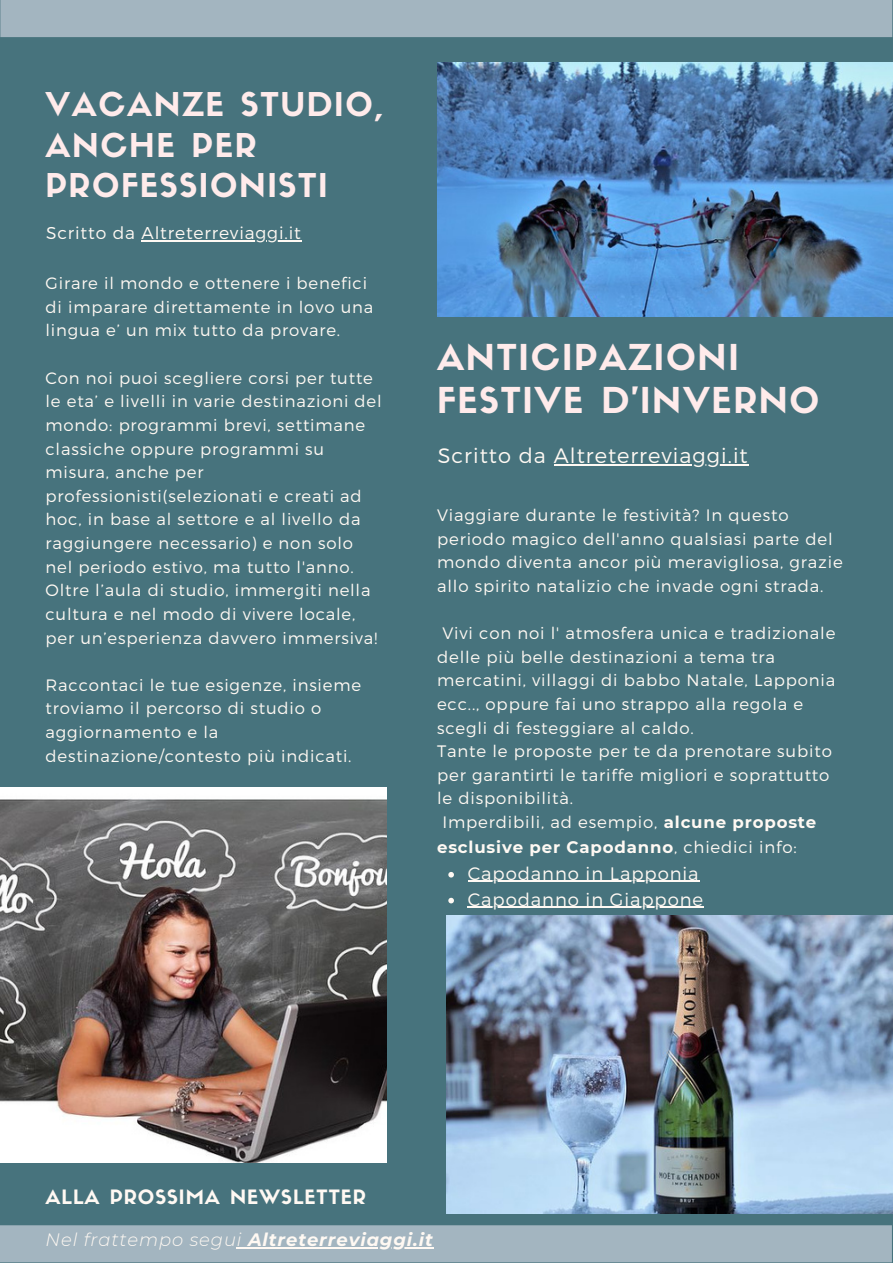
<style>
.page{position:relative;width:893px;height:1264px;background:#fff}
.page>*{position:absolute;margin:0;border:0;box-sizing:border-box;transform-origin:0 0}
.t1{font:34.95px/43.3px "Sifonn Basic";letter-spacing:.05em;color:#ffebeb}
.t2{font:32.25px/40.5px "Sifonn Basic";letter-spacing:.05em;color:#ffebeb}
.t3{font:300 20.85px "Montserrat";letter-spacing:.05em;color:#fff9f3}
.t4{font:19.5px "Sifonn Basic";letter-spacing:.05em;color:#fff9f3}
.t5{font:300 18px/25.8px "Montserrat";letter-spacing:.05em;color:#fff9f3}
.t6{font:italic 700 18px "Montserrat";letter-spacing:.05em;color:#fff9f3}
.t7{font:300 17.1px "Montserrat";letter-spacing:.05em;color:#fff9f3}
.t8{font:300 16.5px/23.5px "Montserrat";letter-spacing:.05em;color:#fff9f3}
.t9{font:700 16.5px "Montserrat";letter-spacing:.05em;color:#fff9f3}
.s1{font-weight:700}
.s2{font-weight:300}
</style>
<div class="page">
<div style="left:0;top:0;width:892px;height:1262px;background:#47737d"></div>
<img style="left:437px;top:63px;width:455px;height:254px">
<img style="left:0;top:787px;width:386px;height:375px">
<hr style="left:141px;top:240px;width:161px;height:1px;background:#fff9f3">
<div style="left:0;top:1225px;width:891px;height:37px;background:#a3b5c0"></div>
<hr style="left:553px;top:464px;width:195px;height:1px;background:#fff9f3">
<svg style="left:448px;top:872px;width:6px;height:5px"></svg>
<hr style="left:467px;top:880px;width:232px;height:2px;background:#fff9f3">
<svg style="left:448px;top:897px;width:6px;height:6px"></svg>
<hr style="left:467px;top:906px;width:237px;height:1px;background:#fff9f3">
<hr style="left:248px;top:1247px;width:185px;height:1px;background:#fff9f3">
<div style="left:0;top:0;width:892px;height:37px;background:#a3b5c0"></div>
<img style="left:446px;top:915px;width:446px;height:298px">
<h2 class="t2" style="left:46px;top:88px;width:339px">VACANZE STUDIO,<br>ANCHE PER<br>PROFESSIONISTI</h2>
<p class="t7" style="left:46px;top:222px;width:256px">Scritto da Altreterreviaggi.it</p>
<p class="t8" style="left:46px;top:271px;width:329px">Girare il mondo e ottenere i benefici di imparare direttamente in lovo una lingua e’ un mix tutto da provare.</p>
<p class="t8" style="left:46px;top:365px;width:337px">Con noi puoi scegliere corsi per tutte le eta’ e livelli in varie destinazioni del mondo: programmi brevi, settimane classiche oppure programmi su misura, anche per professionisti(selezionati e creati ad hoc, in base al settore e al livello da raggiungere necessario) e non solo nel periodo estivo, ma tutto l'anno.<br>Oltre l’aula di studio, immergiti nella cultura e nel modo di vivere locale, per un’esperienza davvero immersiva!</p>
<p class="t8" style="left:46px;top:672px;width:317px">Raccontaci le tue esigenze, insieme troviamo il percorso di studio o aggiornamento e la destinazione/contesto più indicati.</p>
<h1 class="t1" style="left:437px;top:339px;width:383px">ANTICIPAZIONI<br>FESTIVE D'INVERNO</h1>
<p class="t3" style="left:437px;top:442px;width:311px">Scritto da Altreterreviaggi.it</p>
<p class="t8" style="left:437px;top:502px;width:407px">Viaggiare durante le festività? In questo periodo magico dell'anno qualsiasi parte del mondo diventa ancor più meravigliosa, grazie allo spirito natalizio che invade ogni strada.</p>
<p class="t8" style="left:442px;top:620px;width:394px">Vivi con noi l' atmosfera unica e tradizionale</p>
<p class="t8" style="left:437px;top:644px;width:339px">delle più belle destinazioni a tema tra</p>
<p class="t8" style="left:437px;top:668px;width:400px">mercatini, villaggi di babbo Natale, Lapponia</p>
<p class="t8" style="left:437px;top:691px;width:367px">ecc.., oppure fai uno strappo alla regola e</p>
<p class="t8" style="left:437px;top:715px;width:258px">scegli di festeggiare al caldo.</p>
<p class="t8" style="left:437px;top:738px;width:396px">Tante le proposte per te da prenotare subito</p>
<p class="t8" style="left:437px;top:762px;width:394px">per garantirti le tariffe migliori e soprattutto</p>
<p class="t8" style="left:437px;top:786px;width:137px">le disponibilità.</p>
<p class="t8" style="left:442px;top:809px;width:375px">Imperdibili, ad esempio, <span class="s1">alcune proposte</span></p>
<p class="t9" style="left:437px;top:836px;width:361px">esclusive per Capodanno<span class="s2">, chiedici info:</span></p>
<p class="t5" style="left:467px;top:859px;width:237px">Capodanno in Lapponia<br>Capodanno in Giappone</p>
<p class="t4" style="left:46px;top:1188px;width:322px">ALLA PROSSIMA NEWSLETTER</p>
<p class="t6" style="left:46px;top:1228px;width:389px"><span class="s2">Nel frattempo segui</span> Altreterreviaggi.it</p>
</div>
